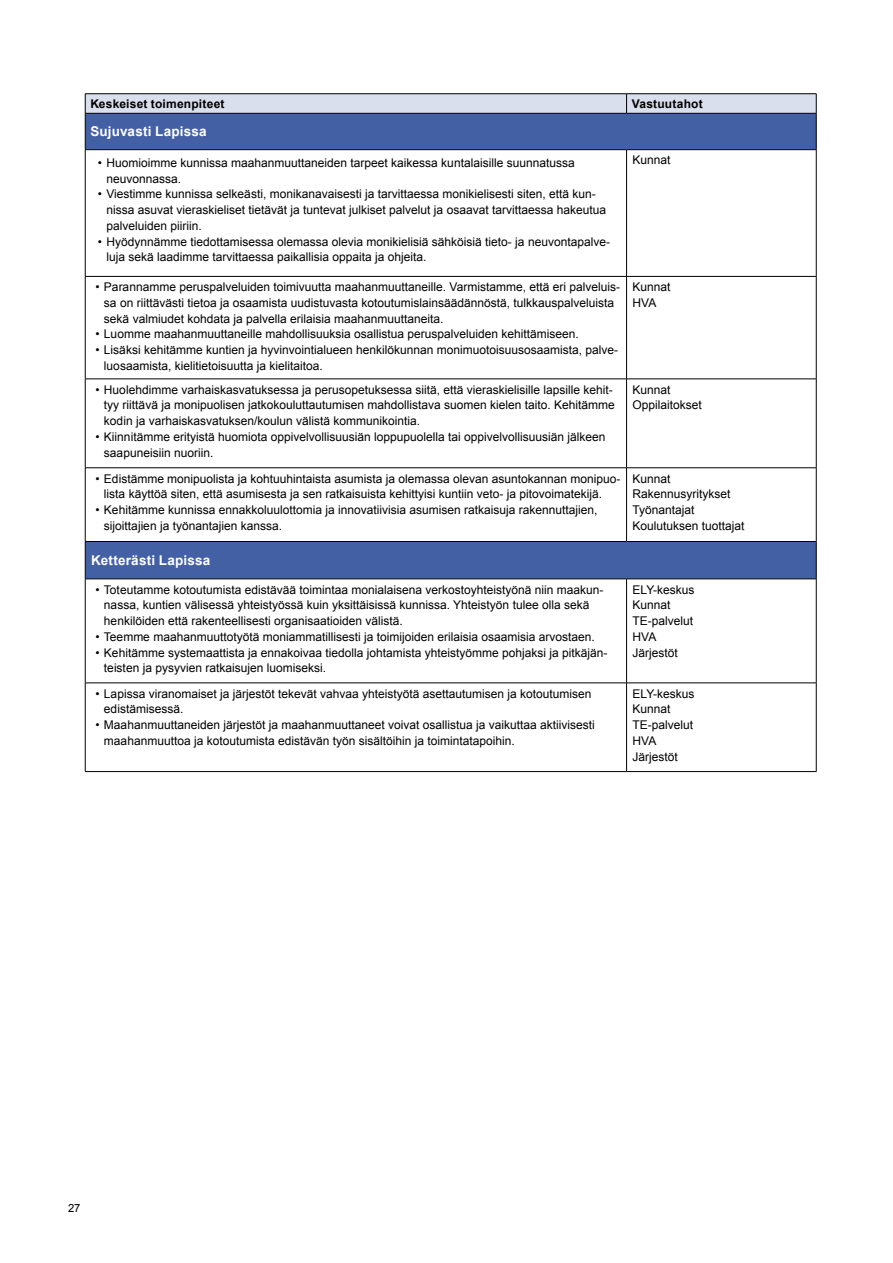
<style>
.page{position:relative;width:893px;height:1263px;background:#fff}
.page>*{position:absolute;margin:0;border:0;box-sizing:border-box;transform-origin:0 0}
.Taulukko_otsikko_val{font:700 13.5px "Arial";letter-spacing:.015em;color:#fff}
.Taulukko_vasen{font:12px/15.8px "Arial";color:#000}
.Taulukko_otsikko_mus{font:700 12px "Arial";letter-spacing:.015em;color:#000}
.t1{font:11.25px "Arial";color:#000}
</style>
<div class="page">
<div style="left:86px;top:114px;width:730px;height:35px;background:#4460a5"></div>
<svg style="left:86px;top:150px;width:730px;height:621px"></svg>
<hr style="left:85px;top:93px;width:542px;height:1px;background:#000">
<hr style="left:627px;top:93px;width:189px;height:1px;background:#000">
<svg style="left:85px;top:94px;width:732px;height:19px;background:#d4d9e6"></svg>
<hr style="left:85px;top:150px;width:1px;height:126px;background:#000">
<hr style="left:626px;top:150px;width:1px;height:126px;background:#000">
<hr style="left:816px;top:150px;width:1px;height:126px;background:#000">
<hr style="left:85px;top:276px;width:542px;height:1px;background:#000">
<hr style="left:85px;top:277px;width:1px;height:102px;background:#000">
<hr style="left:627px;top:276px;width:189px;height:1px;background:#000">
<hr style="left:626px;top:277px;width:1px;height:102px;background:#000">
<hr style="left:816px;top:277px;width:1px;height:102px;background:#000">
<hr style="left:85px;top:379px;width:542px;height:1px;background:#000">
<hr style="left:85px;top:379px;width:1px;height:89px;background:#000">
<hr style="left:627px;top:379px;width:189px;height:1px;background:#000">
<hr style="left:626px;top:379px;width:1px;height:89px;background:#000">
<hr style="left:816px;top:379px;width:1px;height:89px;background:#000">
<hr style="left:85px;top:467px;width:542px;height:1px;background:#000">
<hr style="left:85px;top:468px;width:1px;height:73px;background:#000">
<hr style="left:627px;top:467px;width:189px;height:1px;background:#000">
<hr style="left:626px;top:468px;width:1px;height:73px;background:#000">
<hr style="left:816px;top:468px;width:1px;height:73px;background:#000">
<hr style="left:85px;top:579px;width:1px;height:104px;background:#000">
<hr style="left:626px;top:579px;width:1px;height:104px;background:#000">
<hr style="left:816px;top:579px;width:1px;height:104px;background:#000">
<hr style="left:85px;top:683px;width:542px;height:1px;background:#000">
<hr style="left:85px;top:683px;width:1px;height:88px;background:#000">
<hr style="left:627px;top:683px;width:189px;height:1px;background:#000">
<hr style="left:626px;top:683px;width:1px;height:88px;background:#000">
<hr style="left:816px;top:683px;width:1px;height:88px;background:#000">
<hr style="left:85px;top:771px;width:542px;height:1px;background:#000">
<hr style="left:627px;top:771px;width:189px;height:1px;background:#000">
<hr style="left:85px;top:113px;width:542px;height:1px;background:#000">
<hr style="left:85px;top:113px;width:1px;height:36px;background:#000">
<hr style="left:627px;top:113px;width:189px;height:1px;background:#000">
<hr style="left:816px;top:113px;width:1px;height:36px;background:#000">
<hr style="left:85px;top:149px;width:542px;height:1px;background:#000">
<hr style="left:627px;top:149px;width:189px;height:1px;background:#000">
<hr style="left:85px;top:541px;width:542px;height:1px;background:#000">
<hr style="left:85px;top:542px;width:1px;height:37px;background:#000">
<hr style="left:627px;top:541px;width:189px;height:1px;background:#000">
<hr style="left:816px;top:542px;width:1px;height:37px;background:#000">
<hr style="left:85px;top:579px;width:542px;height:1px;background:#000">
<hr style="left:627px;top:579px;width:189px;height:1px;background:#000">
<p class="Taulukko_otsikko_mus" style="left:90px;top:96px;width:136px">Keskeiset toimenpiteet</p>
<p class="Taulukko_otsikko_mus" style="left:632px;top:96px;width:73px">Vastuutahot</p>
<p class="Taulukko_otsikko_val" style="left:90px;top:123px;width:118px">Sujuvasti Lapissa</p>
<p class="Taulukko_vasen" style="left:106px;top:155px;width:470px;text-indent:-9px">• Huomioimme kunnissa maahanmuuttaneiden tarpeet kaikessa kuntalaisille suunnatussa neuvonnassa.</p>
<p class="Taulukko_vasen" style="left:106px;top:186px;width:501px;text-indent:-9px">• Viestimme kunnissa selkeästi, monikanavaisesti ja tarvittaessa monikielisesti siten, että kun&shy;nissa asuvat vieraskieliset tietävät ja tuntevat julkiset palvelut ja osaavat tarvittaessa hakeutua palveluiden piiriin.</p>
<p class="Taulukko_vasen" style="left:106px;top:234px;width:505px;text-indent:-9px">• Hyödynnämme tiedottamisessa olemassa olevia monikielisiä sähköisiä tieto- ja neuvontapalve&shy;luja sekä laadimme tarvittaessa paikallisia oppaita ja ohjeita.</p>
<p class="Taulukko_vasen" style="left:633px;top:152px;width:40px">Kunnat</p>
<p class="Taulukko_vasen" style="left:104px;top:279px;width:518px;text-indent:-9px">• Parannamme peruspalveluiden toimivuutta maahanmuuttaneille. Varmistamme, että eri palveluis&shy;sa on riittävästi tietoa ja osaamista uudistuvasta kotoutumislainsäädännöstä, tulkkauspalveluista sekä valmiudet kohdata ja palvella erilaisia maahanmuuttaneita.</p>
<p class="Taulukko_vasen" style="left:95px;top:326px;width:485px">• Luomme maahanmuuttaneille mahdollisuuksia osallistua peruspalveluiden kehittämiseen.</p>
<p class="Taulukko_vasen" style="left:104px;top:342px;width:516px;text-indent:-9px">• Lisäksi kehitämme kuntien ja hyvinvointialueen henkilökunnan monimuotoisuusosaamista, palve&shy;luosaamista, kielitietoisuutta ja kielitaitoa.</p>
<p class="Taulukko_vasen" style="left:104px;top:382px;width:512px;text-indent:-9px">• Huolehdimme varhaiskasvatuksessa ja perusopetuksessa siitä, että vieraskielisille lapsille kehit&shy;tyy riittävä ja monipuolisen jatkokouluttautumisen mahdollistava suomen kielen taito. Kehitämme kodin ja varhaiskasvatuksen/koulun välistä kommunikointia.</p>
<p class="Taulukko_vasen" style="left:104px;top:429px;width:503px;text-indent:-9px">• Kiinnitämme erityistä huomiota oppivelvollisuusiän loppupuolella tai oppivelvollisuusiän jälkeen saapuneisiin nuoriin.</p>
<p class="Taulukko_vasen" style="left:104px;top:470px;width:518px;text-indent:-9px">• Edistämme monipuolista ja kohtuuhintaista asumista ja olemassa olevan asuntokannan monipuo&shy;lista käyttöä siten, että asumisesta ja sen ratkaisuista kehittyisi kuntiin veto- ja pitovoimatekijä.</p>
<p class="Taulukko_vasen" style="left:104px;top:502px;width:495px;text-indent:-9px">• Kehitämme kunnissa ennakkoluulottomia ja innovatiivisia asumisen ratkaisuja rakennuttajien, sijoittajien ja työnantajien kanssa.</p>
<p class="Taulukko_otsikko_val" style="left:91px;top:551px;width:121px">Ketterästi Lapissa</p>
<p class="Taulukko_vasen" style="left:104px;top:582px;width:501px;text-indent:-9px">• Toteutamme kotoutumista edistävää toimintaa monialaisena verkostoyhteistyönä niin maakun&shy;nassa, kuntien välisessä yhteistyössä kuin yksittäisissä kunnissa. Yhteistyön tulee olla sekä henkilöiden että rakenteellisesti organisaatioiden välistä.</p>
<p class="Taulukko_vasen" style="left:95px;top:629px;width:501px">• Teemme maahanmuuttotyötä moniammatillisesti ja toimijoiden erilaisia osaamisia arvostaen.</p>
<p class="Taulukko_vasen" style="left:104px;top:645px;width:505px;text-indent:-9px">• Kehitämme systemaattista ja ennakoivaa tiedolla johtamista yhteistyömme pohjaksi ja pitkäjän&shy;teisten ja pysyvien ratkaisujen luomiseksi.</p>
<p class="Taulukko_vasen" style="left:104px;top:686px;width:489px;text-indent:-9px">• Lapissa viranomaiset ja järjestöt tekevät vahvaa yhteistyötä asettautumisen ja kotoutumisen edistämisessä.</p>
<p class="Taulukko_vasen" style="left:104px;top:717px;width:492px;text-indent:-9px">• Maahanmuuttaneiden järjestöt ja maahanmuuttaneet voivat osallistua ja vaikuttaa aktiivisesti maahanmuuttoa ja kotoutumista edistävän työn sisältöihin ja toimintatapoihin.</p>
<p class="Taulukko_vasen" style="left:633px;top:279px;width:40px">Kunnat</p>
<p class="Taulukko_vasen" style="left:633px;top:295px;width:25px">HVA</p>
<p class="Taulukko_vasen" style="left:633px;top:382px;width:40px">Kunnat</p>
<p class="Taulukko_vasen" style="left:633px;top:397px;width:71px">Oppilaitokset</p>
<p class="Taulukko_vasen" style="left:633px;top:470px;width:40px">Kunnat</p>
<p class="Taulukko_vasen" style="left:633px;top:486px;width:100px">Rakennusyritykset</p>
<p class="Taulukko_vasen" style="left:633px;top:502px;width:64px">Työnantajat</p>
<p class="Taulukko_vasen" style="left:633px;top:518px;width:114px">Koulutuksen tuottajat</p>
<p class="Taulukko_vasen" style="left:633px;top:582px;width:64px">ELY-keskus</p>
<p class="Taulukko_vasen" style="left:633px;top:597px;width:40px">Kunnat</p>
<p class="Taulukko_vasen" style="left:633px;top:613px;width:62px">TE-palvelut</p>
<p class="Taulukko_vasen" style="left:633px;top:629px;width:25px">HVA</p>
<p class="Taulukko_vasen" style="left:633px;top:645px;width:47px">Järjestöt</p>
<p class="Taulukko_vasen" style="left:633px;top:686px;width:64px">ELY-keskus</p>
<p class="Taulukko_vasen" style="left:633px;top:701px;width:40px">Kunnat</p>
<p class="Taulukko_vasen" style="left:633px;top:717px;width:62px">TE-palvelut</p>
<p class="Taulukko_vasen" style="left:633px;top:733px;width:25px">HVA</p>
<p class="Taulukko_vasen" style="left:633px;top:749px;width:47px">Järjestöt</p>
<p class="t1" style="left:68px;top:1201px;width:14px">27</p>
</div>
